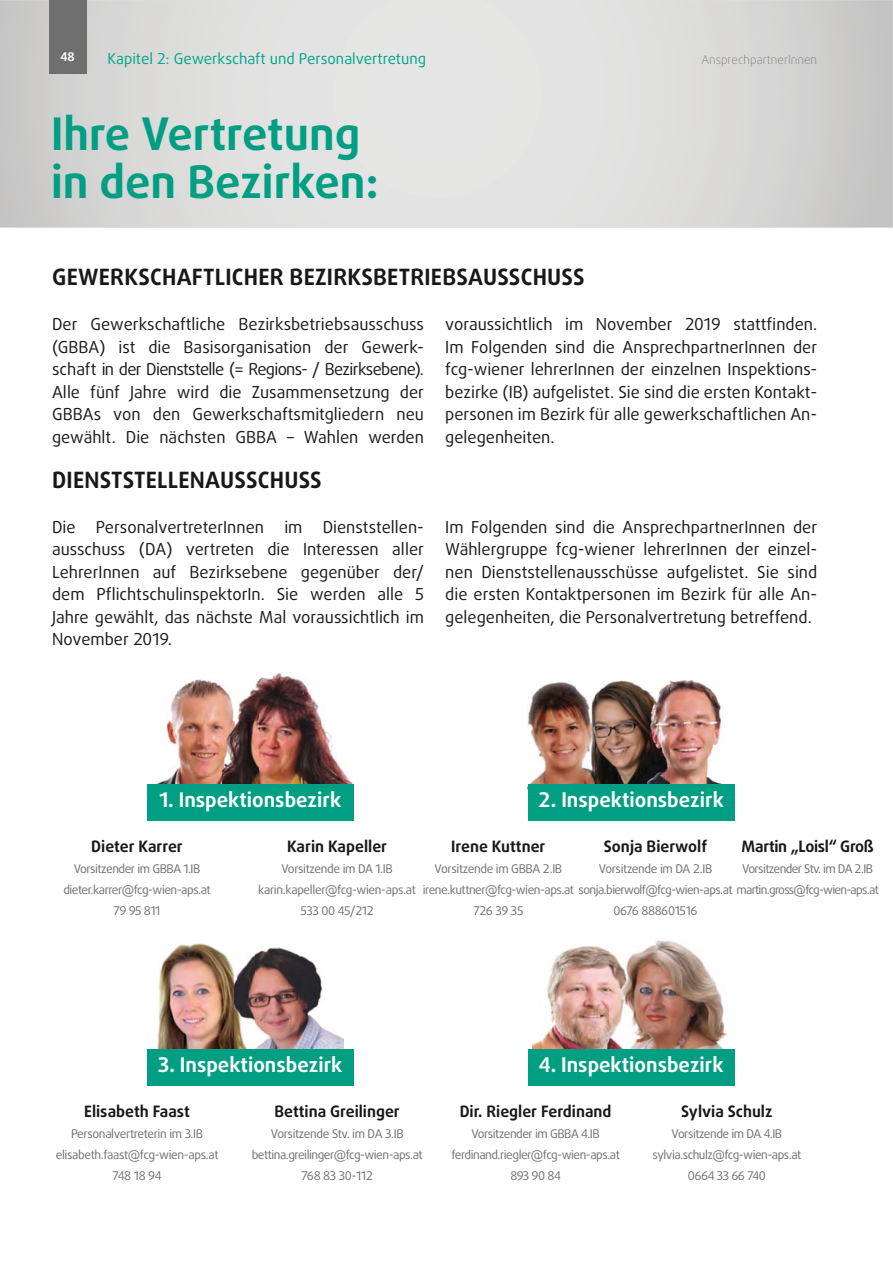
<style>
.page{position:relative;width:893px;height:1263px;background:#fff}
.page>*{position:absolute;margin:0;border:0;box-sizing:border-box;transform-origin:0 0}
.t1{font:700 45px/48px "Daxline Pro";color:#009f84}
.t2{font:700 22.5px "Daxline Pro";letter-spacing:.01em;color:#181917}
.t3{font:700 20.25px "Daxline Pro";color:#fff}
.t4{font:16.5px/22.5px "Daxline Pro";color:#181917;text-align:justify}
.t5{font:700 15.75px "Daxline Pro";color:#181917}
.t6{font:700 15.75px "Daxline Pro";letter-spacing:-.02em;color:#181917}
.t7{font:15px "Daxline Pro";color:#00a68b}
.t8{font:12px/21px "Daxline Pro";letter-spacing:-.04em;color:#6d6f72;text-align:center}
.t9{font:12px/21px "Daxline Pro";letter-spacing:-.04em;color:#706f6f;text-align:center}
.t10{font:100 12px "Daxline Pro";color:#706f6f}
.t11{font:700 12px "Daxline Pro";color:#fff}
</style>
<div class="page">
<img style="left:594px;top:680px;width:53px;height:104px">
<img style="left:670px;top:680px;width:52px;height:104px">
<img style="left:647px;top:681px;width:23px;height:103px">
<img style="left:527px;top:682px;width:50px;height:107px">
<img style="left:577px;top:689px;width:17px;height:95px">
<img style="left:157px;top:943px;width:78px;height:106px">
<img style="left:157px;top:679px;width:65px;height:105px">
<img style="left:258px;top:672px;width:94px;height:112px">
<img style="left:222px;top:679px;width:36px;height:105px">
<div style="left:147px;top:784px;width:207px;height:37px;background:#009f84"></div>
<img style="left:235px;top:948px;width:109px;height:101px">
<div style="left:147px;top:1049px;width:207px;height:36px;background:#009f84"></div>
<div style="left:528px;top:784px;width:207px;height:37px;background:#009f84"></div>
<img style="left:532px;top:946px;width:77px;height:103px">
<img style="left:609px;top:940px;width:119px;height:109px">
<div style="left:528px;top:1049px;width:207px;height:36px;background:#009f84"></div>
<svg style="left:0;top:0;width:893px;height:227px"></svg>
<div style="left:49px;top:0;width:37px;height:74px;background:#706f6f"></div>
<p class="t11" style="left:60px;top:52px;width:16px">48</p>
<p class="t7" style="left:108px;top:52px;width:320px">Kapitel 2: Gewerkschaft und Personalvertretung</p>
<p class="t10" style="left:701px;top:52px;width:117px">AnsprechpartnerInnen</p>
<h1 class="t1" style="left:51px;top:114px;width:329px">Ihre Vertretung in den Bezirken:</h1>
<h2 class="t2" style="left:52px;top:268px;width:534px">GEWERKSCHAFTLICHER BEZIRKSBETRIEBSAUSSCHUSS</h2>
<p class="t4" style="left:52px;top:314px;width:373px">Der Gewerkschaftliche Bezirksbetriebsausschuss (GBBA) ist die Basisorganisation der Gewerk&shy;schaft in der Dienststelle (= Regions- / Bezirksebene).<br>Alle fünf Jahre wird die Zusammensetzung der GBBAs von den Gewerkschaftsmitgliedern neu gewählt. Die nächsten GBBA – Wahlen werden</p>
<p class="t4" style="left:445px;top:314px;width:373px">voraussichtlich im November 2019 stattfinden.<br>Im Folgenden sind die AnsprechpartnerInnen der fcg-wiener lehrerInnen der einzelnen Inspektions&shy;bezirke (IB) aufgelistet. Sie sind die ersten Kontakt&shy;personen im Bezirk für alle gewerkschaftlichen An&shy;gelegenheiten.</p>
<h2 class="t2" style="left:52px;top:470px;width:271px">DIENSTSTELLENAUSSCHUSS</h2>
<p class="t4" style="left:52px;top:516px;width:373px">Die PersonalvertreterInnen im Dienststellen&shy;ausschuss (DA) vertreten die Interessen aller LehrerInnen auf Bezirksebene gegenüber der/ dem PflichtschulinspektorIn. Sie werden alle 5<br>Jahre gewählt, das nächste Mal voraussichtlich im November 2019.</p>
<p class="t4" style="left:445px;top:516px;width:373px">Im Folgenden sind die AnsprechpartnerInnen der Wählergruppe fcg-wiener lehrerInnen der einzel&shy;nen Dienststellenausschüsse aufgelistet. Sie sind die ersten Kontaktpersonen im Bezirk für alle An&shy;gelegenheiten, die Personalvertretung betreffend.</p>
<p class="t3" style="left:159px;top:791px;width:183px">1. Inspektionsbezirk</p>
<p class="t3" style="left:539px;top:791px;width:187px">2. Inspektionsbezirk</p>
<p class="t5" style="left:91px;top:840px;width:93px">Dieter Karrer</p>
<p class="t9" style="left:63px;top:859px;width:149px">Vorsitzender im GBBA 1.IB dieter.karrer@fcg-wien-aps.at<br>79 95 811</p>
<p class="t5" style="left:287px;top:840px;width:102px">Karin Kapeller</p>
<p class="t8" style="left:258px;top:859px;width:159px">Vorsitzende im DA 1.IB karin.kapeller@fcg-wien-aps.at<br>533 00 45/212</p>
<p class="t5" style="left:604px;top:840px;width:105px">Sonja Bierwolf</p>
<p class="t8" style="left:599px;top:859px;width:115px">Vorsitzende im DA 2.IB</p>
<p class="t8" style="left:423px;top:880px;width:457px">irene.kuttner@fcg-wien-aps.at sonja.bierwolf@fcg-wien-aps.at martin.gross@fcg-wien-aps.at</p>
<p class="t8" style="left:613px;top:901px;width:86px">0676 888601516</p>
<p class="t6" style="left:741px;top:840px;width:134px">Martin „Loisl“ Groß</p>
<p class="t8" style="left:742px;top:859px;width:133px">Vorsitzender Stv. im DA 2.IB</p>
<p class="t5" style="left:451px;top:840px;width:96px">Irene Kuttner</p>
<p class="t8" style="left:435px;top:859px;width:129px">Vorsitzende im GBBA 2.IB</p>
<p class="t8" style="left:473px;top:901px;width:52px">726 39 35</p>
<p class="t3" style="left:158px;top:1056px;width:186px">3. Inspektionsbezirk</p>
<p class="t3" style="left:539px;top:1056px;width:186px">4. Inspektionsbezirk</p>
<p class="t5" style="left:84px;top:1105px;width:107px">Elisabeth Faast</p>
<p class="t8" style="left:56px;top:1124px;width:164px">Personalvertreterin im 3.IB elisabeth.faast@fcg-wien-aps.at<br>748 18 94</p>
<p class="t5" style="left:275px;top:1105px;width:127px">Bettina Greilinger</p>
<p class="t8" style="left:252px;top:1124px;width:172px">Vorsitzende Stv. im DA 3.IB bettina.greilinger@fcg-wien-aps.at<br>768 83 30-112</p>
<p class="t5" style="left:460px;top:1105px;width:153px">Dir. Riegler Ferdinand</p>
<p class="t8" style="left:451px;top:1124px;width:170px">Vorsitzender im GBBA 4.IB ferdinand.riegler@fcg-wien-aps.at<br>893 90 84</p>
<p class="t5" style="left:681px;top:1105px;width:93px">Sylvia Schulz</p>
<p class="t8" style="left:652px;top:1124px;width:150px">Vorsitzende im DA 4.IB sylvia.schulz@fcg-wien-aps.at<br>0664 33 66 740</p>
</div>
